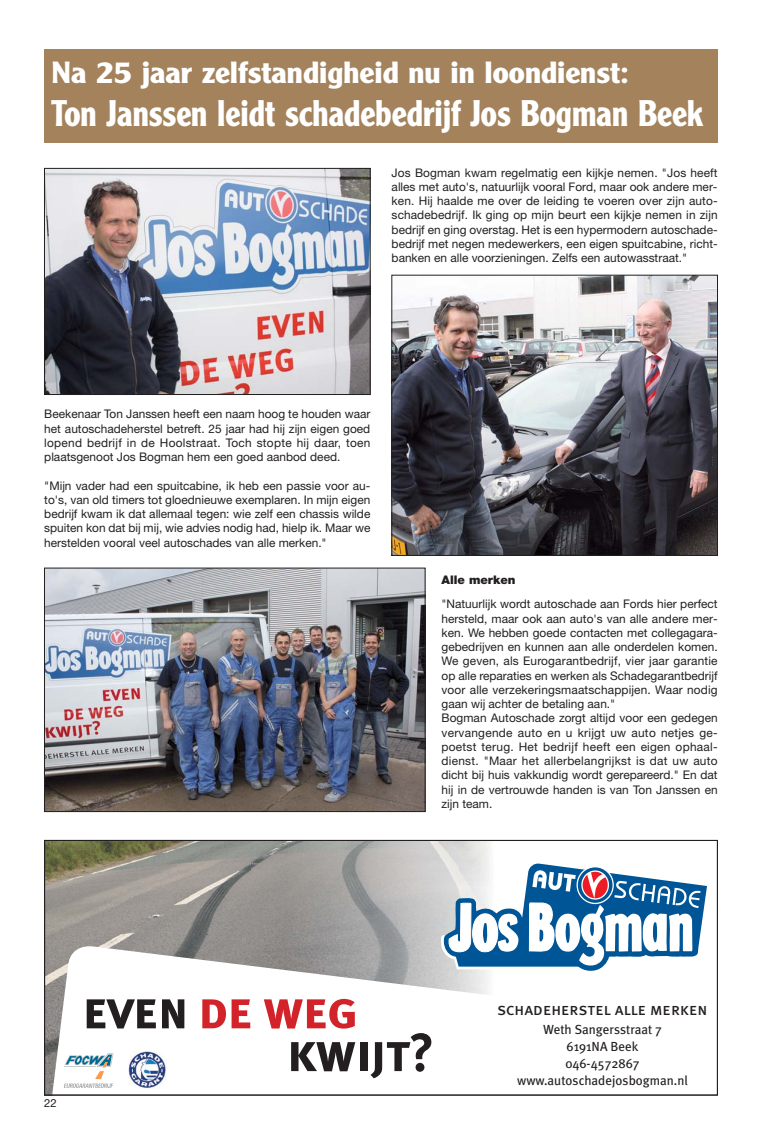
<style>
.page{position:relative;width:762px;height:1145px;background:#fff}
.page>*{position:absolute;margin:0;border:0;box-sizing:border-box;transform-origin:0 0}
.t1{font:53.88px "Meta Plus Bold Caps";letter-spacing:-.035em;color:#d2232a}
.t2{font:53.88px "Meta Plus Bold Caps";letter-spacing:-.03em;color:#231f20}
.t3{font:700 36.25px "Clearface Gothic LH";color:#fff;scale:.89 1}
.t4{font:700 30px "Clearface Gothic LH";color:#fff;scale:1.07 1}
.t5{font:17.25px "Meta Plus Book Caps";color:#231f20}
.t6{font:13.12px/17.1px "Meta Plus";color:#231f20;text-align:center}
.t7{font:11.88px/14.2px "Helvetica Neue";color:#231f20;text-align:justify}
.t8{font:900 11.88px "Helvetica Neue";color:#231f20}
.t9{font:11.25px "Helvetica Neue";color:#231f20}
.s1{color:#231f20}
</style>
<div class="page">
<div style="left:44px;top:50px;width:674px;height:93px;background:#a3825c"></div>
<img style="left:47px;top:842px;width:442px;height:101px">
<svg style="left:47px;top:943px;width:441px;height:150px"></svg>
<svg style="left:441px;top:863px;width:266px;height:110px"></svg>
<svg style="left:64px;top:1053px;width:49px;height:34px"></svg>
<img style="left:128px;top:1050px;width:38px;height:38px">
<div style="left:44px;top:840px;width:674px;height:255px;border:1px solid #231f20"></div>
<img style="left:46px;top:170px;width:322px;height:223px">
<div style="left:44px;top:168px;width:326px;height:227px;border:1px solid #231f20"></div>
<img style="left:394px;top:277px;width:322px;height:276px">
<div style="left:392px;top:275px;width:326px;height:280px;border:1px solid #231f20"></div>
<img style="left:46px;top:570px;width:377px;height:239px">
<div style="left:44px;top:568px;width:381px;height:243px;border:1px solid #231f20"></div>
<h3 class="t4" style="left:51px;top:61px;width:541px">Na 25 jaar zelfstandigheid nu in loondienst:</h3>
<h2 class="t3" style="left:51px;top:100px;width:734px">Ton Janssen leidt schadebedrijf Jos Bogman Beek</h2>
<p class="t7" style="left:392px;top:166px;width:328px">Jos Bogman kwam regelmatig een kijkje nemen. "Jos heeft alles met auto's, natuurlijk vooral Ford, maar ook andere mer&shy;ken. Hij haalde me over de leiding te voeren over zijn auto&shy;schadebedrijf. Ik ging op mijn beurt een kijkje nemen in zijn bedrijf en ging overstag. Het is een hypermodern autoschade&shy;bedrijf met negen medewerkers, een eigen spuitcabine, richt&shy;banken en alle voorzieningen. Zelfs een autowasstraat."</p>
<p class="t7" style="left:44px;top:408px;width:327px">Beekenaar Ton Janssen heeft een naam hoog te houden waar het autoschadeherstel betreft. 25 jaar had hij zijn eigen goed lopend bedrijf in de Hoolstraat. Toch stopte hij daar, toen plaatsgenoot Jos Bogman hem een goed aanbod deed.</p>
<p class="t7" style="left:44px;top:479px;width:328px">"Mijn vader had een spuitcabine, ik heb een passie voor au&shy;to's, van old timers tot gloednieuwe exemplaren. In mijn eigen bedrijf kwam ik dat allemaal tegen: wie zelf een chassis wilde spuiten kon dat bij mij, wie advies nodig had, hielp ik. Maar we herstelden vooral veel autoschades van alle merken."</p>
<p class="t8" style="left:441px;top:575px;width:76px">Alle merken</p>
<p class="t7" style="left:441px;top:598px;width:278px;text-align:left">"Natuurlijk wordt autoschade aan Fords hier perfect hersteld, maar ook aan auto's van alle andere mer&shy;ken. We hebben goede contacten met collegagara&shy;gebedrijven en kunnen aan alle onderdelen komen.<br>We geven, als Eurogarantbedrijf, vier jaar garantie op alle reparaties en werken als Schadegarantbedrijf voor alle verzekeringsmaatschappijen. Waar nodig gaan wij achter de betaling aan."<br>Bogman Autoschade zorgt altijd voor een gedegen vervangende auto en u krijgt uw auto netjes ge&shy;poetst terug. Het bedrijf heeft een eigen ophaal&shy;dienst. "Maar het allerbelangrijkst is dat uw auto dicht bij huis vakkundig wordt gerepareerd." En dat hij in de vertrouwde handen is van Ton Janssen en zijn team.</p>
<p class="t9" style="left:44px;top:1098px;width:14px">22</p>
<h1 class="t1" style="left:82px;top:978px;width:278px"><span class="s1">even</span> de weg</h1>
<h3 class="t5" style="left:497px;top:998px;width:212px">schadeherstel alle merken</h3>
<p class="t6" style="left:543px;top:1021px;width:120px">Weth Sangersstraat 7<br>6191NA Beek<br>046-4572867</p>
<h1 class="t2" style="left:287px;top:1021px;width:150px">kwijt?</h1>
<p class="t6" style="left:517px;top:1072px;width:172px">www.autoschadejosbogman.nl</p>
</div>
